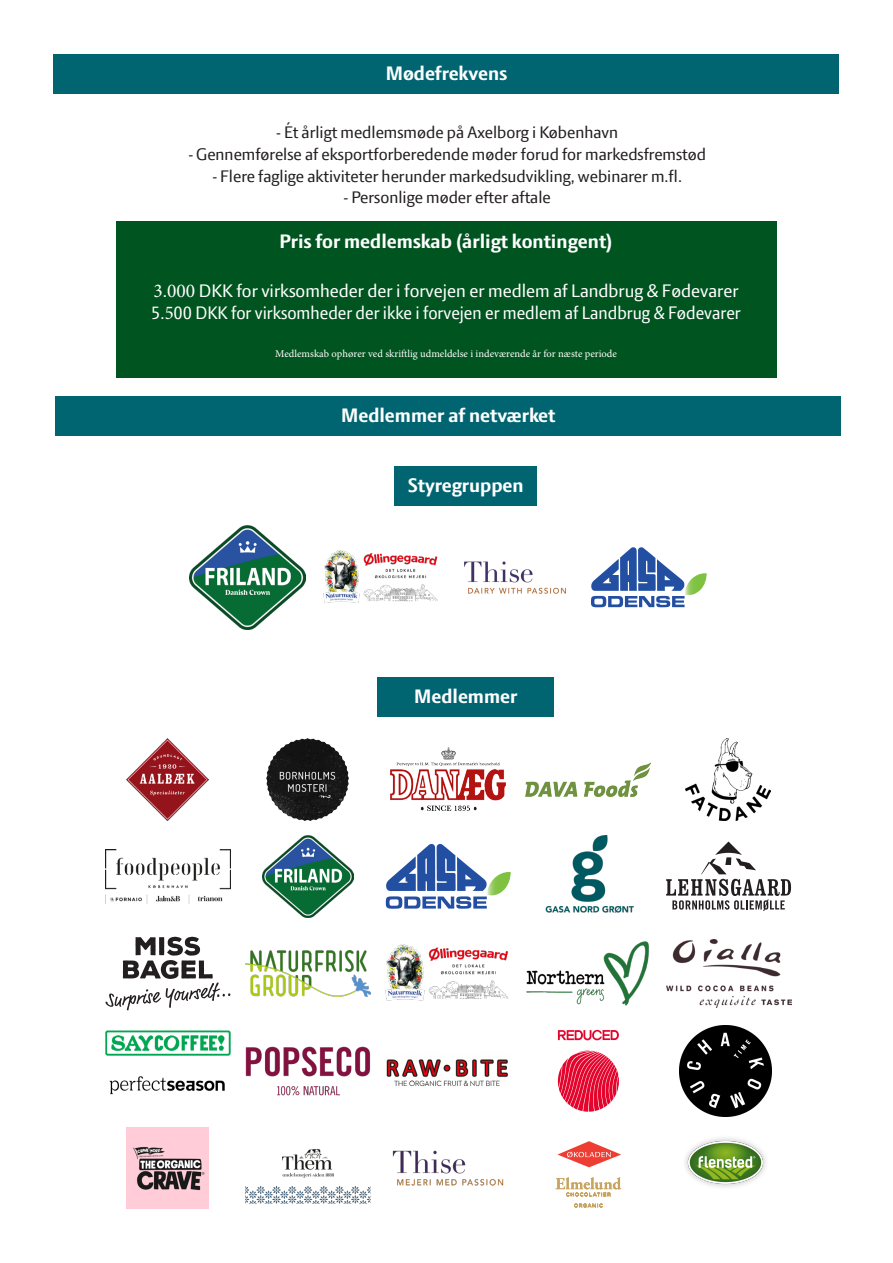
<style>
.page{position:relative;width:893px;height:1263px;background:#fff}
.page>*{position:absolute;margin:0;border:0;box-sizing:border-box;transform-origin:0 0}
.t1{font:700 21px "LF Press Sans";color:#fff}
.t2{font:19.5px/22.4px "LF Press Sans";color:#fff}
.t3{font:18px "LF Press Sans";color:#231f20}
.t4{font:10.5px "Minion Pro";color:#fff}
.s1{font-family:"Minion Pro"}
</style>
<div class="page">
<div style="left:53px;top:54px;width:786px;height:40px;background:#006571"></div>
<div style="left:55px;top:396px;width:786px;height:40px;background:#006571"></div>
<div style="left:395px;top:466px;width:142px;height:40px;background:#006571"></div>
<div style="left:377px;top:677px;width:177px;height:40px;background:#006571"></div>
<img style="left:190px;top:525px;width:116px;height:104px">
<img style="left:324px;top:549px;width:114px;height:54px">
<img style="left:464px;top:561px;width:102px;height:33px">
<svg style="left:591px;top:547px;width:116px;height:60px"></svg>
<div style="left:116px;top:222px;width:660px;height:156px;background:#00541f"></div>
<img style="left:127px;top:1127px;width:82px;height:82px">
<img style="left:246px;top:1149px;width:125px;height:55px">
<img style="left:392px;top:1150px;width:112px;height:36px">
<svg style="left:574px;top:1203px;width:29px;height:4px"></svg>
<svg style="left:556px;top:1177px;width:65px;height:19px"></svg>
<svg style="left:557px;top:1141px;width:64px;height:26px"></svg>
<img style="left:109px;top:1076px;width:116px;height:19px">
<img style="left:127px;top:738px;width:82px;height:82px">
<img style="left:267px;top:738px;width:82px;height:82px">
<svg style="left:666px;top:841px;width:125px;height:70px"></svg>
<img style="left:390px;top:747px;width:116px;height:64px">
<img style="left:526px;top:762px;width:125px;height:34px">
<img style="left:262px;top:835px;width:92px;height:82px">
<svg style="left:386px;top:844px;width:125px;height:65px"></svg>
<img style="left:545px;top:835px;width:89px;height:78px">
<img style="left:246px;top:1046px;width:125px;height:49px">
<img style="left:105px;top:849px;width:125px;height:54px">
<svg style="left:105px;top:937px;width:125px;height:73px"></svg>
<img style="left:245px;top:950px;width:125px;height:47px">
<img style="left:386px;top:944px;width:123px;height:57px">
<img style="left:526px;top:941px;width:123px;height:65px">
<img style="left:666px;top:940px;width:125px;height:67px">
<img style="left:686px;top:738px;width:84px;height:82px">
<img style="left:386px;top:1059px;width:122px;height:27px">
<svg style="left:558px;top:1050px;width:61px;height:62px"></svg>
<svg style="left:558px;top:1030px;width:61px;height:10px"></svg>
<img style="left:106px;top:1031px;width:125px;height:24px">
<img style="left:680px;top:1025px;width:91px;height:91px">
<img style="left:685px;top:1138px;width:81px;height:49px">
<p class="t1" style="left:386px;top:61px;width:123px">Mødefrekvens</p>
<p class="t3" style="left:277px;top:122px;width:343px">- Ét årligt medlemsmøde på Axelborg i København</p>
<p class="t3" style="left:189px;top:144px;width:519px">- Gennemførelse af eksportforberedende møder forud for markedsfremstød</p>
<p class="t3" style="left:213px;top:165px;width:471px">- Flere faglige aktiviteter herunder markedsudvikling, webinarer m.fl.</p>
<p class="t3" style="left:344px;top:187px;width:208px">- Personlige møder efter aftale</p>
<p class="t1" style="left:279px;top:230px;width:335px">Pris for medlemskab (årligt kontingent)</p>
<p class="t2" style="left:151px;top:279px;width:591px"><span class="s1">3</span>.<span class="s1">000</span> DKK for virksomheder der i forvejen er medlem af Landbrug &amp; Fødevarer<br>5.<span class="s1">5</span>00 DKK for virksomheder der ikke i forvejen er medlem af Landbrug &amp; Fødevarer</p>
<p class="t4" style="left:275px;top:347px;width:343px">Medlemskab ophører ved skriftlig udmeldelse i indeværende år for næste periode</p>
<p class="t1" style="left:341px;top:403px;width:216px">Medlemmer af netværket</p>
<p class="t1" style="left:408px;top:473px;width:117px">Styregruppen</p>
<p class="t1" style="left:414px;top:684px;width:105px">Medlemmer</p>
</div>
